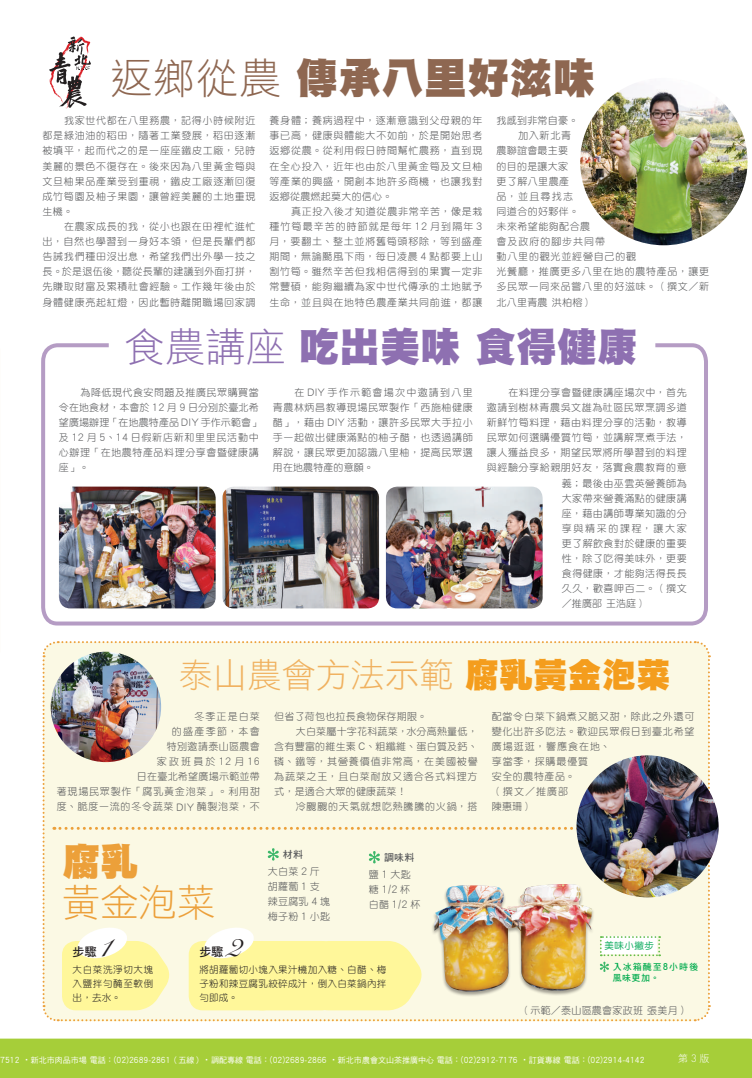
<style>
.page{position:relative;width:752px;height:1078px;background:#fff}
.page>*{position:absolute;margin:0;border:0;box-sizing:border-box;transform-origin:0 0}
.t1{font:42px "DF Hei Std W12";letter-spacing:.02em;color:#8e6751}
.t2{font:40px "DF Hei Std W12";letter-spacing:.01em;color:#8e70b1}
.t3{font:38px "DF Hei Std W3";color:#eca03a}
.t4{font:38px "DF Hei Std W12";color:#eca03a}
.t5{font:34px "DF Hei Std W3";letter-spacing:.01em;color:#f0b15f}
.t6{font:32px "Snell Roundhand";color:#231f20}
.t7{font:12px "DF Hei Std W7";color:#231f20}
.t8{font:11.5px "DF Yuan Std W3";color:#57585a;scale:.96 1}
.t9{font:10px/15.1px "DF Yuan Std W3";letter-spacing:.06em;color:#57585a;text-align:justify}
.t10{font:10px/15.1px "DF Yuan Std W3";letter-spacing:.025em;color:#57585a}
.t11{font:10px "DF Yuan Std W3";letter-spacing:.02em;color:#57585a}
.t12{font:10px "DF Yuan Std W3";letter-spacing:.085em;color:#57585a}
.t13{font:10px "DF Yuan Std W3";letter-spacing:.08em;color:#57585a}
.t14{font:10px "DF Yuan Std W3";letter-spacing:.16em;color:#57585a}
.t15{font:10px "DF Yuan Std W3";letter-spacing:.095em;color:#57585a}
.t16{font:10px "DF Yuan Std W3";letter-spacing:.035em;color:#57585a}
.t17{font:10px "DF Yuan Std W3";letter-spacing:.04em;color:#57585a}
.t18{font:10px "DF Hei Std W7";color:#57585a}
.t19{font:10px "DF Hei Std W3";color:#fff}
.t20{font:9.5px/14px "DF Yuan Std W3";letter-spacing:.035em;color:#231f20;text-align:justify}
.t21{font:9.5px "DF Yuan Std W7";letter-spacing:.05em;color:#1eb26a}
.t22{font:9.2px "DF Hei Std W5";color:#fff;scale:.96 1}
.t23{font:9px/11px "DF Hei Std W7";letter-spacing:.11em;color:#00ab4d}
.s1{font-family:"DF Hei Std W3"}
.s2{font-size:11.5px}
.s3{font-family:"DF Hei Std W12";color:#f49d1d}
.s4{font-size:10px}
.s5{font-size:10.3px}
.s6{font-size:8px}
.s7{font-family:"Futura Std";font-weight:300}
</style>
<div class="page">
<div style="left:0;top:1038px;width:751px;height:39px;background:#a6ce39"></div>
<svg style="left:49px;top:36px;width:42px;height:73px"></svg>
<img style="left:580px;top:78px;width:167px;height:167px;border-radius:84px">
<svg style="left:41px;top:343px;width:667px;height:283px"></svg>
<img style="left:59px;top:486px;width:156px;height:122px">
<img style="left:222px;top:486px;width:157px;height:122px">
<img style="left:386px;top:486px;width:156px;height:122px">
<img style="left:42px;top:641px;width:668px;height:381px">
<h1 class="t1" style="left:110px;top:55px;width:486px"><span class="s1">返鄉從農</span>傳承八里好滋味</h1>
<p class="t9" style="left:43px;top:113px;width:214px;text-indent:22px">我家世代都在八里務農，記得小時候附近都是綠油油的稻田，隨著工業發展，稻田逐漸被填平，起而代之的是一座座鐵皮工廠，兒時美麗的景色不復存在。後來因為八里黃金筍與文旦柚果品產業受到重視，鐵皮工廠逐漸回復成竹筍園及柚子果園，讓曾經美麗的土地重現生機。</p>
<p class="t9" style="left:43px;top:219px;width:214px;text-indent:22px">在農家成長的我，從小也跟在田裡忙進忙出，自然也學習到一身好本領，但是長輩們都告誡我們種田沒出息，希望我們出外學一技之長。於是退伍後，聽從長輩的建議到外面打拼，先賺取財富及累積社會經驗。工作幾年後由於身體健康亮起紅燈，因此暫時離開職場回家調</p>
<p class="t9" style="left:269px;top:113px;width:214px">養身體；養病過程中，逐漸意識到父母親的年事已高，健康與體能大不如前，於是開始思考返鄉從農。從利用假日時間幫忙農務，直到現在全心投入，近年也由於八里黃金筍及文旦柚等產業的興盛，開創本地許多商機，也讓我對返鄉從農燃起莫大的信心。</p>
<p class="t9" style="left:269px;top:203px;width:214px;text-indent:22px">真正投入後才知道從農非常辛苦，像是栽種竹筍最辛苦的時節就是每年 <span class="s2">12</span> 月到隔年 <span class="s2">3</span>月，要翻土、整土並將舊筍頭移除，等到盛產期間，無論颳風下雨，每日凌晨 <span class="s2">4</span> 點都要上山割竹筍。雖然辛苦但我相信得到的果實一定非常豐碩，能夠繼續為家中世代傳承的土地賦予生命，並且與在地特色農產業共同前進，都讓</p>
<p class="t10" style="left:496px;top:113px;width:83px">我感到非常自豪。</p>
<p class="t9" style="left:518px;top:128px;width:54px">加入新北青</p>
<p class="t10" style="left:496px;top:143px;width:73px">農聯誼會最主要</p>
<p class="t10" style="left:496px;top:158px;width:73px">的目的是讓大家</p>
<p class="t17" style="left:496px;top:176px;width:74px">更了解八里農產</p>
<p class="t9" style="left:496px;top:188px;width:78px">品，並且尋找志</p>
<p class="t16" style="left:496px;top:206px;width:84px">同道合的好夥伴。</p>
<p class="t9" style="left:496px;top:219px;width:95px">未來希望能夠配合農</p>
<p class="t15" style="left:496px;top:236px;width:110px">會及政府的腳步共同帶</p>
<p class="t13" style="left:496px;top:251px;width:141px">動八里的觀光並經營自己的觀</p>
<p class="t9" style="left:496px;top:264px;width:214px">光餐廳，推廣更多八里在地的農特產品，讓更</p>
<p class="t9" style="left:496px;top:279px;width:214px">多民眾一同來品嘗八里的好滋味。（撰文／新</p>
<p class="t10" style="left:496px;top:294px;width:97px">北八里青農洪柏榕）</p>
<h2 class="t2" style="left:124px;top:325px;width:514px"><span class="s1">食農講座</span>吃出美味食得健康</h2>
<p class="t9" style="left:59px;top:384px;width:204px;text-align:left;text-indent:22px">為降低現代食安問題及推廣民眾購買當令在地食材，本會於 <span class="s2">12</span> 月 <span class="s2">9</span> 日分別於臺北希望廣場辦理「在地農特產品 <span class="s2">DIY</span> 手作示範會」及 <span class="s2">12</span> 月 <span class="s2">5</span>、<span class="s2">14</span> 日假新店新和里里民活動中心辦理「在地農特產品料理分享會暨健康講座」。</p>
<p class="t9" style="left:273px;top:384px;width:201px;text-indent:22px">在 <span class="s2">DIY</span> 手作示範會場次中邀請到八里青農林炳昌教導現場民眾製作「西施柚健康醋」，藉由 <span class="s2">DIY</span> 活動，讓許多民眾大手拉小手一起做出健康滿點的柚子醋，也透過講師解說，讓民眾更加認識八里柚，提高民眾選用在地農特產的意願。</p>
<p class="t9" style="left:508px;top:384px;width:180px">在料理分享會暨健康講座場次中，首先</p>
<p class="t9" style="left:486px;top:399px;width:201px">邀請到樹林青農吳文雄為社區民眾烹調多道</p>
<p class="t9" style="left:486px;top:414px;width:201px">新鮮竹筍料理，藉由料理分享的活動，教導</p>
<p class="t9" style="left:486px;top:430px;width:201px">民眾如何選購優質竹筍，並講解烹煮手法，</p>
<p class="t9" style="left:486px;top:445px;width:201px">讓人獲益良多，期望民眾將所學習到的料理</p>
<p class="t9" style="left:486px;top:460px;width:201px">與經驗分享給親朋好友，落實食農教育的意</p>
<p class="t9" style="left:561px;top:475px;width:126px">義；最後由巫雲英營養師為</p>
<p class="t9" style="left:561px;top:490px;width:126px">大家帶來營養滿點的健康講</p>
<p class="t9" style="left:561px;top:505px;width:126px">座，藉由講師專業知識的分</p>
<p class="t14" style="left:561px;top:522px;width:126px">享與精采的課程，讓大家</p>
<p class="t9" style="left:561px;top:535px;width:126px">更了解飲食對於健康的重要</p>
<p class="t9" style="left:561px;top:550px;width:126px">性，除了吃得美味外，更要</p>
<p class="t9" style="left:561px;top:565px;width:126px">食得健康，才能夠活得長長</p>
<p class="t9" style="left:561px;top:581px;width:126px">久久，歡喜呷百二。（撰文</p>
<p class="t9" style="left:561px;top:596px;width:86px">／推廣部王浩庭）</p>
<h3 class="t5" style="left:179px;top:656px;width:493px">泰山農會方法示範<span class="s3">腐乳黃金泡菜</span></h3>
<p class="t9" style="left:57px;top:708px;width:205px;text-align:right">冬季正是白菜<br>的盛產季節，本會<br>特別邀請泰山區農會<br>家政班員於<span class="s2">12</span> 月<span class="s2">16<br></span>日在臺北希望廣場示範並帶<br>著現場民眾製作「腐乳黃金泡菜」。利用甜度、脆度一流的冬令蔬菜 <span class="s2">DIY</span> 醃製泡菜，不</p>
<p class="t11" style="left:274px;top:710px;width:154px">但省了荷包也拉長食物保存期限。</p>
<p class="t11" style="left:296px;top:725px;width:183px">大白菜屬十字花科蔬菜，水分高熱量低，</p>
<p class="t11" style="left:274px;top:740px;width:205px">含有豐富的維生素 <span class="s2">C</span>、粗纖維、蛋白質及鈣、</p>
<p class="t12" style="left:274px;top:755px;width:205px">磷、鐵等，其營養價值非常高，在美國被譽</p>
<p class="t9" style="left:274px;top:768px;width:205px">為蔬菜之王，且白菜耐放又適合各式料理方</p>
<p class="t11" style="left:274px;top:786px;width:134px">式，是適合大眾的健康蔬菜！</p>
<p class="t9" style="left:296px;top:798px;width:183px">冷颼颼的天氣就想吃熱騰騰的火鍋，搭</p>
<h3 class="t4" style="left:62px;top:840px;width:78px">腐乳</h3>
<h3 class="t3" style="left:62px;top:881px;width:155px">黃金泡菜</h3>
<p class="t18" style="left:283px;top:848px;width:22px">材料</p>
<p class="t10" style="left:268px;top:863px;width:64px">大白菜 <span class="s2">2</span> 斤胡蘿蔔 <span class="s2">1</span> 支辣豆腐乳 <span class="s2">4</span> 塊梅子粉 <span class="s2">1</span> 小匙</p>
<p class="t18" style="left:384px;top:851px;width:32px">調味料</p>
<p class="t9" style="left:369px;top:866px;width:43px">鹽<span class="s2">1</span>大匙</p>
<p class="t8" style="left:369px;top:882px;width:44px"><span class="s4">糖</span> 1/2 <span class="s4">杯</span></p>
<p class="t9" style="left:368px;top:896px;width:53px">白醋 <span class="s2">1/2</span> 杯</p>
<h3 class="t6" style="left:98px;top:927px;width:13px">1</h3>
<h3 class="t6" style="left:225px;top:927px;width:17px">2</h3>
<p class="t7" style="left:73px;top:944px;width:26px">步驟</p>
<p class="t20" style="left:73px;top:961px;width:82px">大白菜洗淨切大塊入鹽拌勻醃至軟倒出，去水。</p>
<p class="t7" style="left:199px;top:944px;width:26px">步驟</p>
<p class="t20" style="left:199px;top:961px;width:188px">將胡蘿蔔切小塊入果汁機加入糖、白醋、梅子粉和辣豆腐乳絞碎成汁，倒入白菜鍋內拌勻即成。</p>
<p class="t9" style="left:491px;top:708px;width:204px;text-align:left">配當令白菜下鍋煮又脆又甜，除此之外還可變化出許多吃法。歡迎民眾假日到臺北希望廣場逛逛，響應食在地、<br>享當季，採購最優質<br>安全的農特產品。<br>（撰文／推廣部<br>陳惠珊）</p>
<p class="t21" style="left:604px;top:939px;width:51px">美味小撇步</p>
<p class="t23" style="left:612px;top:961px;width:87px">入冰箱醃至<span class="s5">8</span>小時後風味更加。</p>
<p class="t10" style="left:520px;top:1001px;width:165px">（示範／泰山區農會家政班張美月 <span class="s2">)</span></p>
<p class="t22" style="left:0;top:1054px;width:672px">7512 ‧<span class="s6">新北市肉品市場電話：</span>(02)2689-2861<span class="s6">（五線）</span>‧<span class="s6">調配專線電話：</span>(02)2689-2866 ‧<span class="s6">新北市農會文山茶推廣中心電話：</span>(02)2912-7176 ‧<span class="s6">訂貨專線電話：</span>(02)2914-4142</p>
<p class="t19" style="left:677px;top:1052px;width:33px">第<span class="s7">3</span>版</p>
</div>
